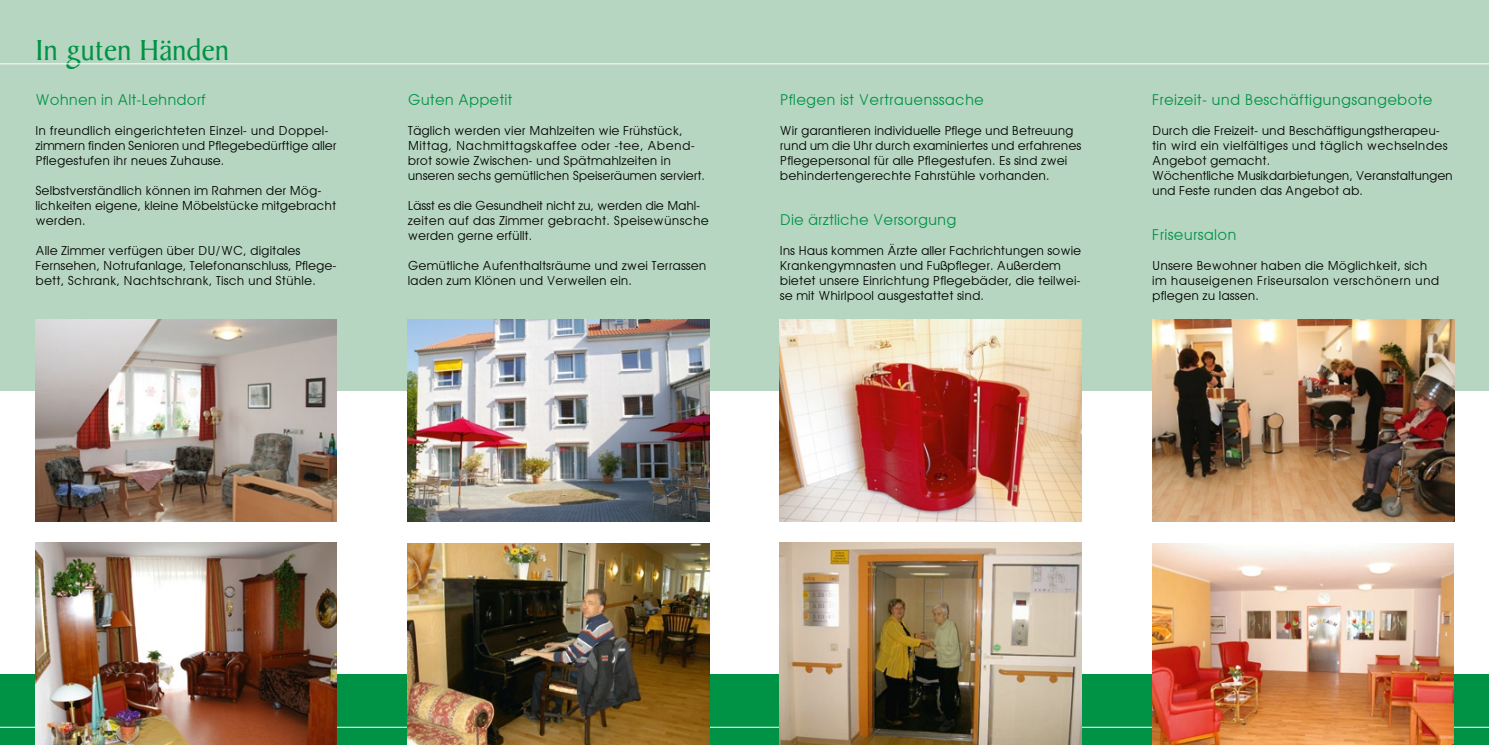
<style>
.page{position:relative;width:1489px;height:745px;background:#fff}
.page>*{position:absolute;margin:0;border:0;box-sizing:border-box;transform-origin:0 0}
.t1{font:31.25px "Baker Signet";color:#009346}
.t2{font:15px "Avant Garde";letter-spacing:.01em;color:#009346}
.t3{font:12.5px/15px "Avant Garde";color:#000}
</style>
<div class="page">
<div style="left:0;top:673px;width:1488px;height:71px;background:#009346"></div>
<div style="left:0;top:0;width:1488px;height:390px;background:#b7d6c1"></div>
<hr style="left:0;top:63px;width:1488px;height:1px;background:#fff">
<hr style="left:0;top:726px;width:1488px;height:1px;background:#fff">
<img style="left:35px;top:542px;width:302px;height:202px">
<img style="left:35px;top:319px;width:302px;height:202px">
<img style="left:408px;top:319px;width:301px;height:202px">
<img style="left:407px;top:543px;width:302px;height:201px">
<img style="left:1152px;top:543px;width:301px;height:201px">
<img style="left:780px;top:542px;width:301px;height:202px">
<img style="left:1152px;top:319px;width:301px;height:202px">
<img style="left:780px;top:319px;width:301px;height:202px">
<h1 class="t1" style="left:35px;top:33px;width:195px">In guten Händen</h1>
<p class="t2" style="left:35px;top:91px;width:172px">Wohnen in Alt-Lehndorf</p>
<p class="t3" style="left:35px;top:123px;width:303px">In freundlich eingerichteten Einzel- und Doppel&shy;zimmern finden Senioren und Pflegebedürftige aller<br>Pflegestufen ihr neues Zuhause.</p>
<p class="t3" style="left:35px;top:183px;width:302px">Selbstverständlich können im Rahmen der Mög&shy;lichkeiten eigene, kleine Möbelstücke mitgebracht werden.</p>
<p class="t3" style="left:35px;top:243px;width:299px">Alle Zimmer verfügen über DU/WC, digitales<br>Fernsehen, Notrufanlage, Telefonanschluss, Pflege---- bett, Schrank, Nachtschrank, Tisch und Stühle.</p>
<p class="t2" style="left:407px;top:91px;width:106px">Guten Appetit</p>
<p class="t3" style="left:407px;top:123px;width:299px">Täglich werden vier Mahlzeiten wie Frühstück, Mittag, Nachmittagskaffee oder -tee, Abend&shy;brot sowie Zwischen- und Spätmahlzeiten in unseren sechs gemütlichen Speiseräumen serviert.</p>
<p class="t3" style="left:407px;top:198px;width:303px">Lässt es die Gesundheit nicht zu, werden die Mahl-- zeiten auf das Zimmer gebracht. Speisewünsche werden gerne erfüllt.</p>
<p class="t3" style="left:407px;top:258px;width:300px">Gemütliche Aufenthaltsräume und zwei Terrassen laden zum Klönen und Verweilen ein.</p>
<p class="t2" style="left:780px;top:91px;width:206px">Pflegen ist Vertrauenssache</p>
<p class="t3" style="left:780px;top:123px;width:303px">Wir garantieren individuelle Pflege und Betreuung rund um die Uhr durch examiniertes und erfahrenes Pflegepersonal für alle Pflegestufen. Es sind zwei behindertengerechte Fahrstühle vorhanden.</p>
<p class="t2" style="left:780px;top:211px;width:178px">Die ärztliche Versorgung</p>
<p class="t3" style="left:780px;top:243px;width:303px">Ins Haus kommen Ärzte aller Fachrichtungen sowie Krankengymnasten und Fußpfleger. Außerdem bietet unsere Einrichtung Pflegebäder, die teilwei&shy;se mit Whirlpool ausgestattet sind.</p>
<p class="t2" style="left:1152px;top:91px;width:282px">Freizeit- und Beschäftigungsangebote</p>
<p class="t3" style="left:1152px;top:123px;width:302px">Durch die Freizeit- und Beschäftigungstherapeu&shy;tin wird ein vielfältiges und täglich wechselndes Angebot gemacht.<br>Wöchentliche Musikdarbietungen, Veranstaltungen und Feste runden das Angebot ab.</p>
<p class="t2" style="left:1152px;top:226px;width:86px">Friseursalon</p>
<p class="t3" style="left:1152px;top:258px;width:289px">Unsere Bewohner haben die Möglichkeit, sich im hauseigenen Friseursalon verschönern und pflegen zu lassen.</p>
</div>
